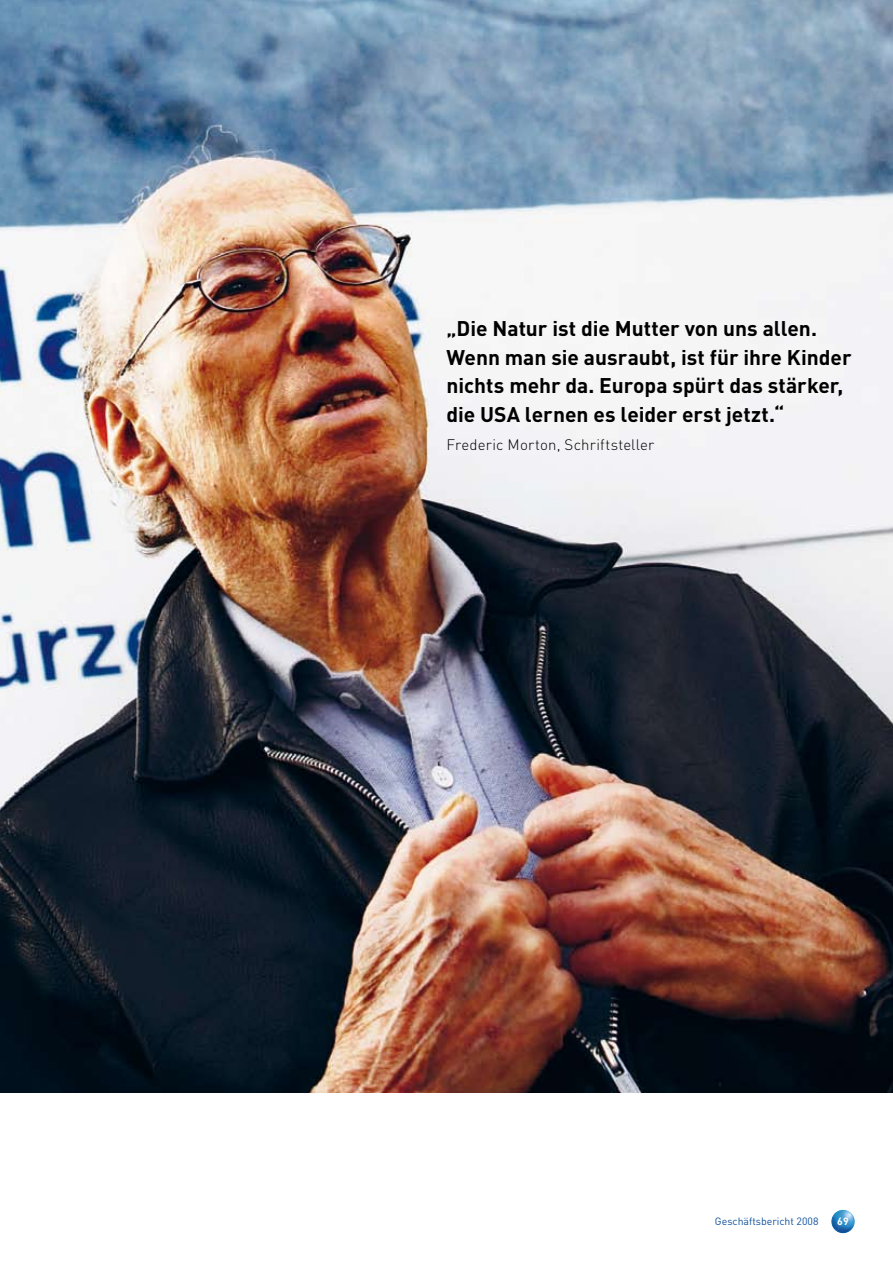
<style>
.page{position:relative;width:893px;height:1263px;background:#fff}
.page>*{position:absolute;margin:0;border:0;box-sizing:border-box;transform-origin:0 0}
.t1{font:700 21px/28.5px "DIN";letter-spacing:-.005em;color:#000}
.t2{font:300 15px "DIN";letter-spacing:.01em;color:#000}
.t3{font:10.5px "DIN";color:#0f529d}
.t4{font:700 10.5px "DIN";color:#fff}
</style>
<div class="page">
<img style="left:831px;top:1210px;width:24px;height:23px">
<img style="left:0;top:0;width:893px;height:1093px">
<p class="t1" style="left:446px;top:314px;width:407px">„Die Natur ist die Mutter von uns allen.<br>Wenn man sie ausraubt, ist für ihre Kinder nichts mehr da. Europa spürt das stärker, die USA lernen es leider erst jetzt.“</p>
<p class="t2" style="left:446px;top:436px;width:209px">Frederic Morton, Schriftsteller</p>
<p class="t3" style="left:715px;top:1214px;width:105px">Geschäftsbericht 2008</p>
<p class="t4" style="left:837px;top:1214px;width:7px">69</p>
</div>
